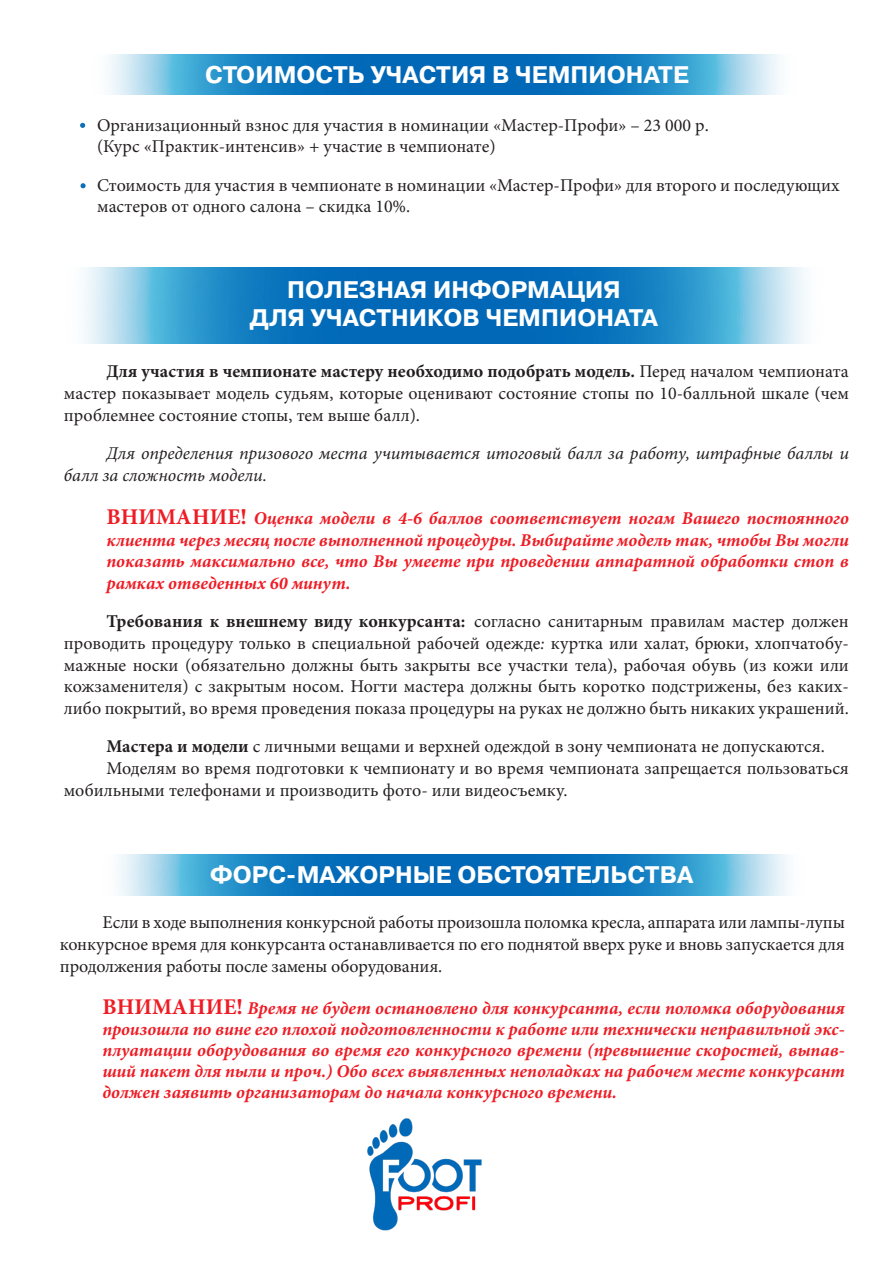
<style>
.page{position:relative;width:893px;height:1263px;background:#fff}
.page>*{position:absolute;margin:0;border:0;box-sizing:border-box;transform-origin:0 0}
.t1{font:700 24px/28.8px "Pragmatica C";color:#fff;text-align:center}
.t2{font:18px/21.6px "Minion Pro";color:#231f20;text-align:justify}
.t3{font:italic 700 18px/21px "Minion Pro";color:#ee1c25;text-align:justify}
.t4{font:italic 18px/21.6px "Minion Pro";color:#231f20}
.s1{font-weight:700}
.s2{font-style:normal;font-size:22.5px}
.s3{font-style:italic}
</style>
<div class="page">
<img style="left:109px;top:54px;width:671px;height:41px">
<img style="left:367px;top:1118px;width:115px;height:113px">
<img style="left:84px;top:267px;width:722px;height:76px">
<svg style="left:80px;top:123px;width:5px;height:5px"></svg>
<svg style="left:81px;top:183px;width:5px;height:5px"></svg>
<img style="left:119px;top:854px;width:670px;height:41px">
<h1 class="t1" style="left:205px;top:61px;width:485px">СТОИМОСТЬ УЧАСТИЯ В ЧЕМПИОНАТЕ</h1>
<p class="t2" style="left:97px;top:114px;width:613px">Организационный взнос для участия в номинации «Мастер-Профи» – 23 000 р. (Курс «Практик-интенсив» + участие в чемпионате)</p>
<p class="t2" style="left:97px;top:174px;width:744px">Стоимость для участия в чемпионате в номинации «Мастер-Профи» для второго и последующих мастеров от одного салона – скидка 10%.</p>
<h1 class="t1" style="left:250px;top:275px;width:410px">ПОЛЕЗНАЯ ИНФОРМАЦИЯ<br>ДЛЯ УЧАСТНИКОВ ЧЕМПИОНАТА</h1>
<p class="t2" style="left:64px;top:361px;width:786px;text-indent:43px"><span class="s1">Для участия в чемпионате мастеру необходимо подобрать модель.</span> Перед началом чемпионата мастер показывает модель судьям, которые оценивают состояние стопы по 10-балльной шкале (чем проблемнее состояние стопы, тем выше балл).</p>
<p class="t4" style="left:64px;top:443px;width:786px;text-indent:43px">Для определения призового места учитывается итоговый балл за работу, штрафные баллы и балл за сложность модели.</p>
<p class="t3" style="left:106px;top:507px;width:744px;line-height:21.6px"><span class="s2">ВНИМАНИЕ!</span> Оценка модели в 4-6 баллов соответствует ногам Вашего постоянного клиента через месяц после выполненной процедуры. Выбирайте модель так, чтобы Вы могли показать максимально все, что Вы умеете при проведении аппаратной обработки стоп в рамках отведенных 60 минут.</p>
<p class="t2" style="left:64px;top:611px;width:786px;text-indent:43px"><span class="s1">Требования к внешнему виду конкурсанта:</span> согласно санитарным правилам мастер должен проводить процедуру только в специальной рабочей одежде<span class="s3">:</span> куртка или халат, брюки, хлопчатобу&shy;мажные носки (обязательно должны быть закрыты все участки тела), рабочая обувь (из кожи или кожзаменителя) с закрытым носом. Ногти мастера должны быть коротко подстрижены, без каких&shy;либо покрытий, во время проведения показа процедуры на руках не должно быть никаких украшений.</p>
<p class="t2" style="left:106px;top:736px;width:720px"><span class="s1">Мастера и модели</span> с личными вещами и верхней одеждой в зону чемпионата не допускаются.</p>
<p class="t2" style="left:106px;top:758px;width:744px">Моделям во время подготовки к чемпионату и во время чемпионата запрещается пользоваться</p>
<p class="t2" style="left:64px;top:779px;width:505px">мобильными телефонами и производить фото- или видеосъемку.</p>
<h1 class="t1" style="left:210px;top:860px;width:485px">ФОРС-МАЖОРНЫЕ ОБСТОЯТЕЛЬСТВА</h1>
<p class="t2" style="left:60px;top:912px;width:786px;text-indent:43px">Если в ходе выполнения конкурсной работы произошла поломка кресла, аппарата или лампы-лупы конкурсное время для конкурсанта останавливается по его поднятой вверх руке и вновь запускается для продолжения работы после замены оборудования.</p>
<p class="t3" style="left:102px;top:998px;width:744px"><span class="s2">ВНИМАНИЕ!</span> Время не будет остановлено для конкурсанта, если поломка оборудования произошла по вине его плохой подготовленности к работе или технически неправильной экс&shy;плуатации оборудования во время его конкурсного времени (превышение скоростей, выпав&shy;ший пакет для пыли и проч.) Обо всех выявленных неполадках на рабочем месте конкурсант должен заявить организаторам до начала конкурсного времени.</p>
</div>
